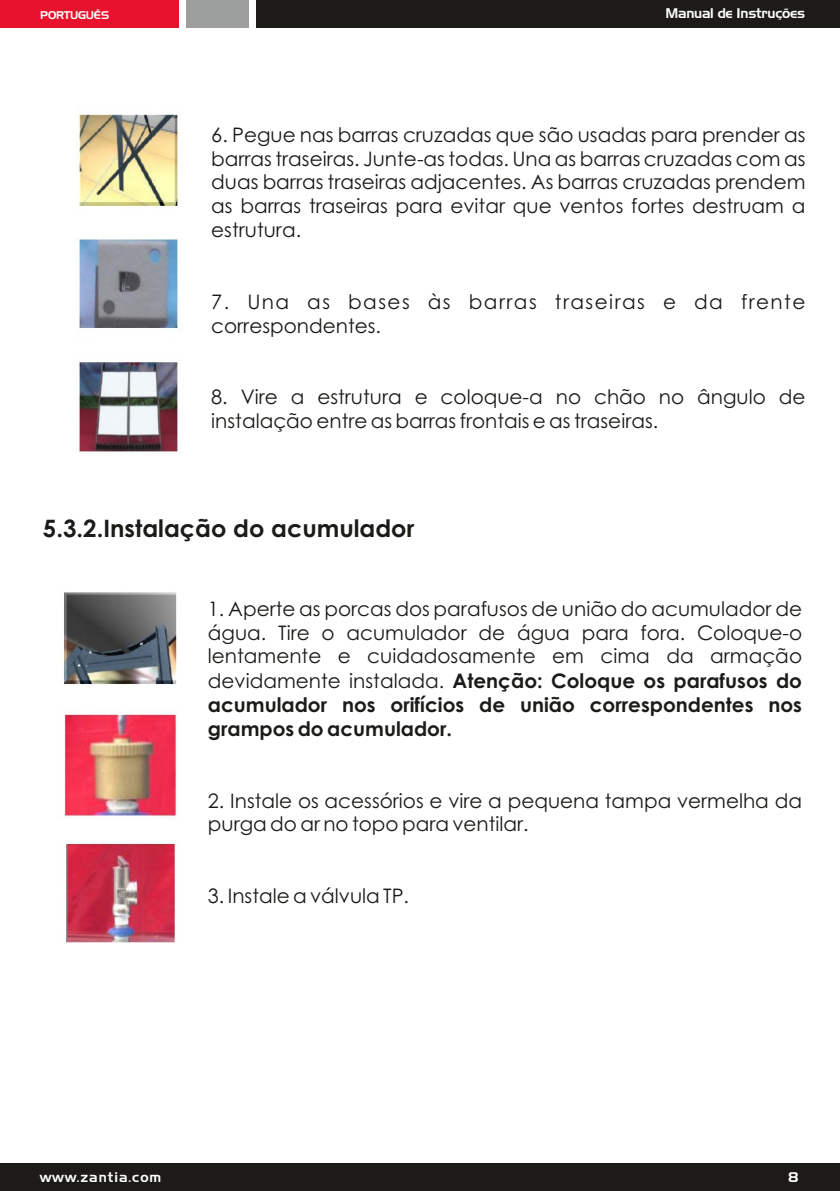
<style>
.page{position:relative;width:840px;height:1191px;background:#fff}
.page>*{position:absolute;margin:0;border:0;box-sizing:border-box;transform-origin:0 0}
.t1{font:700 24px "Century Gothic";color:#1c1b17}
.t2{font:20px/23.8px "Century Gothic";color:#1c1b17;text-align:justify}
.t3{font:20px/23.8px "Century Gothic";letter-spacing:.07em;color:#1c1b17}
.t4{font:14.2px "Jobber";color:#fefefe}
.t5{font:14.2px "Jobber";letter-spacing:.085em;color:#fefefe}
.t6{font:11.4px "Jobber";color:#fefefe}
.s1{font-weight:700}
</style>
<div class="page">
<img style="left:64px;top:714px;width:113px;height:104px">
<div style="left:0;top:0;width:179px;height:28px;background:#e9122d"></div>
<div style="left:256px;top:0;width:583px;height:28px;background:#1c1b17"></div>
<div style="left:186px;top:0;width:62px;height:28px;background:#9d9e9e"></div>
<div style="left:0;top:1163px;width:839px;height:28px;background:#1c1b17"></div>
<img style="left:78px;top:114px;width:100px;height:338px">
<img style="left:63px;top:592px;width:114px;height:93px">
<img style="left:66px;top:843px;width:110px;height:100px">
<p class="t6" style="left:40px;top:9px;width:70px">PORTUGUÊS</p>
<p class="t4" style="left:665px;top:5px;width:140px">Manual de Instruções</p>
<p class="t2" style="left:211px;top:124px;width:595px">6. Pegue nas barras cruzadas que são usadas para prender as barras traseiras. Junte-as todas. Una as barras cruzadas com as duas barras traseiras adjacentes. As barras cruzadas prendem as barras traseiras para evitar que ventos fortes destruam a estrutura.</p>
<p class="t3" style="left:211px;top:291px;width:595px">7. Una as bases às barras traseiras e da frente correspondentes.</p>
<p class="t2" style="left:211px;top:387px;width:595px">8. Vire a estrutura e coloque-a no chão no ângulo de instalação entre as barras frontais e as traseiras.</p>
<p class="t1" style="left:43px;top:519px;width:373px">5.3.2.Instalação do acumulador</p>
<p class="t2" style="left:208px;top:598px;width:595px">1. Aperte as porcas dos parafusos de união do acumulador de água. Tire o acumulador de água para fora. Coloque-o lentamente e cuidadosamente em cima da armação devidamente instalada. <span class="s1">Atenção: Coloque os parafusos do acumulador nos orifícios de união correspondentes nos grampos do acumulador.</span></p>
<p class="t2" style="left:208px;top:790px;width:595px">2. Instale os acessórios e vire a pequena tampa vermelha da purga do ar no topo para ventilar.</p>
<p class="t2" style="left:208px;top:885px;width:203px">3. Instale a válvula TP.</p>
<p class="t5" style="left:40px;top:1169px;width:123px">www.zantia.com</p>
<p class="t4" style="left:787px;top:1169px;width:12px">8</p>
</div>
